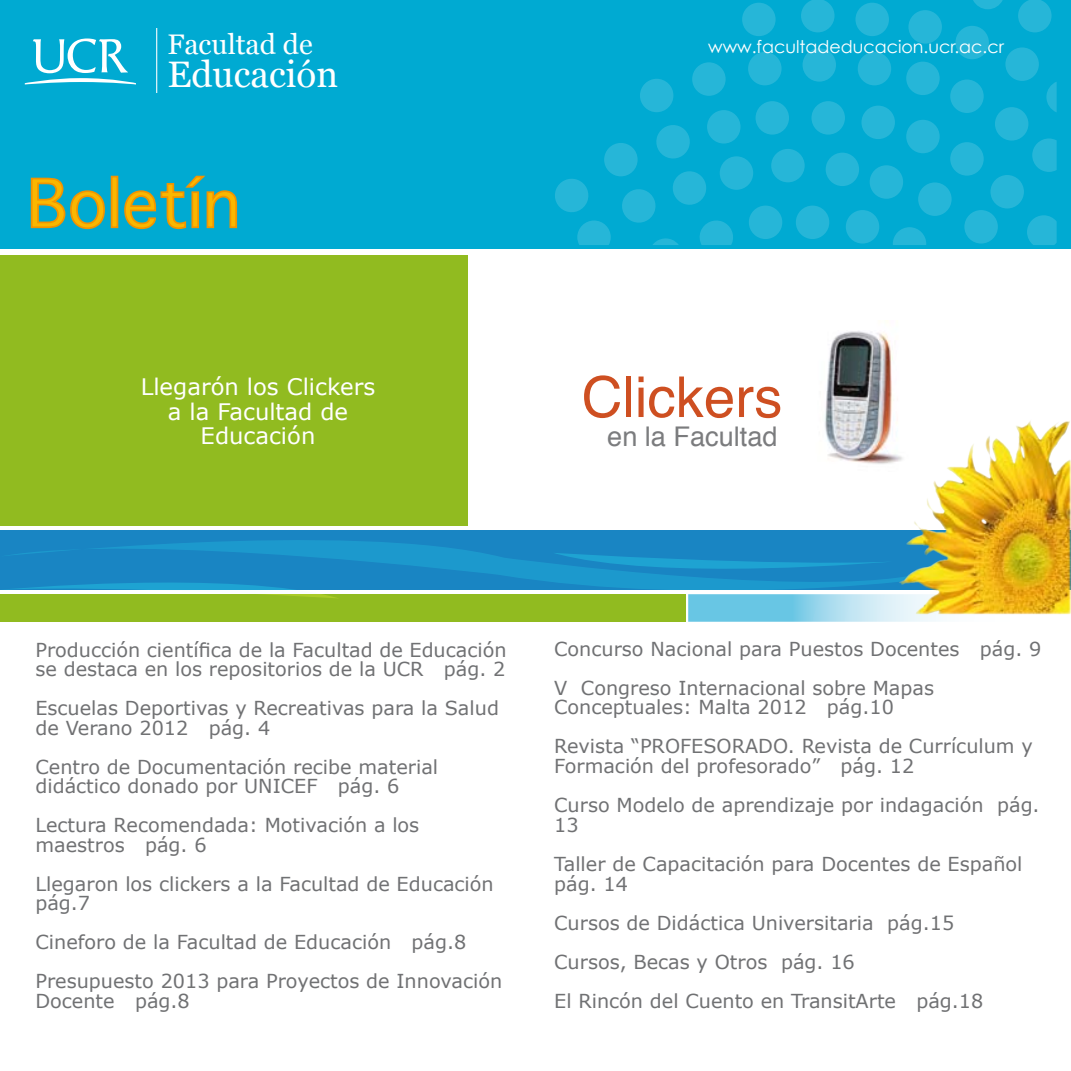
<style>
.page{position:relative;width:1071px;height:1071px;background:#fff}
.page>*{position:absolute;margin:0;border:0;box-sizing:border-box;transform-origin:0 0}
.t1{font:64.4px "Geneva";color:#fab700}
.t2{font:56.52px "Helvetica";color:#ce4f21}
.t3{font:36.75px "Georgia";color:#fff}
.t4{font:28.35px "Georgia";color:#fff}
.t5{font:27.12px "Helvetica";color:#7b7c7e}
.t6{font:22.75px/24.5px "Verdana";color:#fff;text-align:center}
.t7{font:19.25px/39.2px "Verdana";color:#707173}
.t8{font:17.5px "Century Gothic";color:#fff}
</style>
<div class="page">
<div style="left:0;top:0;width:1071px;height:248px;background:#00aad2"></div>
<div style="left:0;top:594px;width:685px;height:28px;background:#91bb20"></div>
<svg style="left:688px;top:594px;width:381px;height:28px"></svg>
<svg style="left:30px;top:177px;width:75px;height:53px"></svg>
<div style="left:111px;top:176px;width:7px;height:52px;border:2px solid #f29400"></div>
<svg style="left:124px;top:175px;width:114px;height:55px"></svg>
<div style="left:0;top:255px;width:467px;height:270px;background:#91bb20"></div>
<div style="left:0;top:530px;width:1071px;height:60px;background:#1985c3"></div>
<svg style="left:13px;top:540px;width:871px;height:50px"></svg>
<svg style="left:8px;top:583px;width:332px;height:15px"></svg>
<svg style="left:553px;top:553px;width:331px;height:16px"></svg>
<svg style="left:25px;top:39px;width:111px;height:46px"></svg>
<hr style="left:156px;top:28px;width:1px;height:65px;background:#fff">
<svg style="left:555px;top:0;width:502px;height:245px"></svg>
<img style="left:884px;top:421px;width:187px;height:193px">
<img style="left:825px;top:331px;width:121px;height:140px">
<h3 class="t4" style="left:167px;top:28px;width:147px">Facultad de</h3>
<h3 class="t3" style="left:167px;top:54px;width:172px">Educación</h3>
<h1 class="t1" style="left:27px;top:163px;width:215px">Boletín</h1>
<p class="t6" style="left:141px;top:374px;width:236px">Llegarón los Clickers a la Facultad de<br>Educación</p>
<p class="t8" style="left:708px;top:36px;width:297px">www.facultadeducacion.ucr.ac.cr</p>
<h2 class="t2" style="left:582px;top:349px;width:202px">Clickers</h2>
<h3 class="t5" style="left:607px;top:414px;width:172px">en la Facultad</h3>
<p class="t7" style="left:35px;top:639px;width:473px;line-height:19.4px">Producción científica de la Facultad de Educación se destaca en los repositorios de la UCR pág. 2</p>
<p class="t7" style="left:35px;top:698px;width:465px;line-height:19.4px">Escuelas Deportivas y Recreativas para la Salud de Verano 2012 pág. 4</p>
<p class="t7" style="left:35px;top:757px;width:404px;line-height:19.4px">Centro de Documentación recibe material didáctico donado por UNICEF pág. 6</p>
<p class="t7" style="left:35px;top:815px;width:385px;line-height:19.4px">Lectura Recomendada: Motivación a los maestros pág. 6</p>
<p class="t7" style="left:35px;top:874px;width:460px;line-height:19.4px">Llegaron los clickers a la Facultad de Educación pág.7</p>
<p class="t7" style="left:35px;top:922px;width:468px">Cineforo de la Facultad de Educación pág.8<br>Presupuesto 2013 para Proyectos de Innovación</p>
<p class="t7" style="left:35px;top:981px;width:156px">Docente pág.8</p>
<p class="t7" style="left:554px;top:628px;width:489px">Concurso Nacional para Puestos Docentes pág. 9<br>V Congreso Internacional sobre Mapas</p>
<p class="t7" style="left:554px;top:687px;width:480px">Conceptuales: Malta 2012 pág.10<br>Revista “PROFESORADO. Revista de Currículum y</p>
<p class="t7" style="left:554px;top:746px;width:487px">Formación del profesorado” pág. 12<br>Curso Modelo de aprendizaje por indagación pág.</p>
<p class="t7" style="left:554px;top:805px;width:470px">13<br>Taller de Capacitación para Docentes de Español</p>
<p class="t7" style="left:554px;top:863px;width:431px">pág. 14<br>Cursos de Didáctica Universitaria pág.15<br>Cursos, Becas y Otros pág. 16<br>El Rincón del Cuento en TransitArte pág.18</p>
</div>
